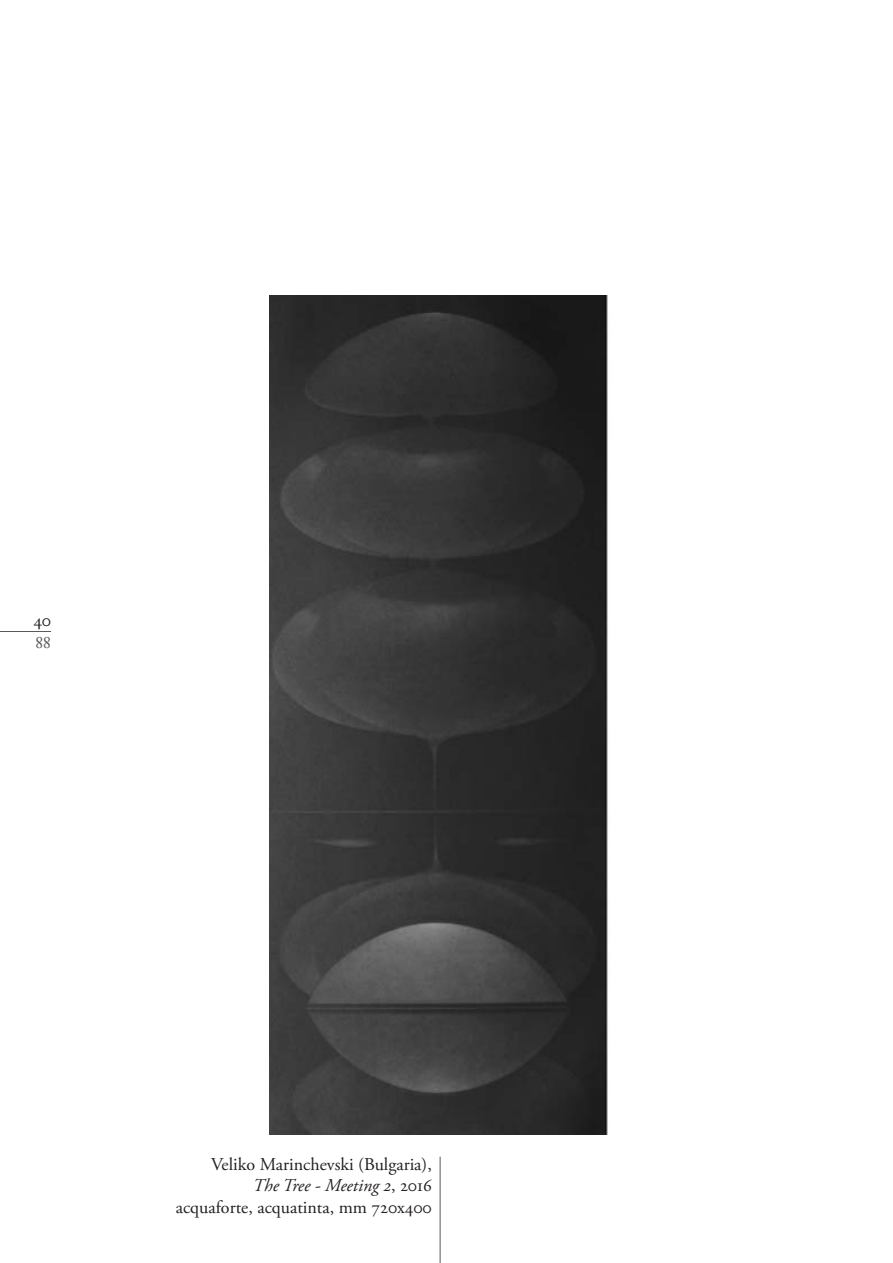
<style>
.page{position:relative;width:893px;height:1263px;background:#fff}
.page>*{position:absolute;margin:0;border:0;box-sizing:border-box;transform-origin:0 0}
.t1{font:18px/21.6px "Adobe Garamond Pro";color:#231f20;text-align:right}
.t2{font:18px "Adobe Garamond Regular SC";color:#231f20}
.t3{font:18px "Adobe Garamond Regular SC";color:#58595b}
.s1{font-style:italic}
</style>
<div class="page">
<hr style="left:0;top:631px;width:51px;height:1px;background:#58595b">
<hr style="left:440px;top:1157px;width:1px;height:106px;background:#58595b">
<img style="left:269px;top:296px;width:339px;height:839px">
<p class="t2" style="left:33px;top:613px;width:19px">40</p>
<p class="t3" style="left:36px;top:635px;width:17px">88</p>
<p class="t1" style="left:176px;top:1155px;width:258px">Veliko Marinchevski (Bulgaria),<br><span class="s1">The Tree - Meeting 2</span>, 2016 acquaforte, acquatinta, mm 720x400</p>
</div>
